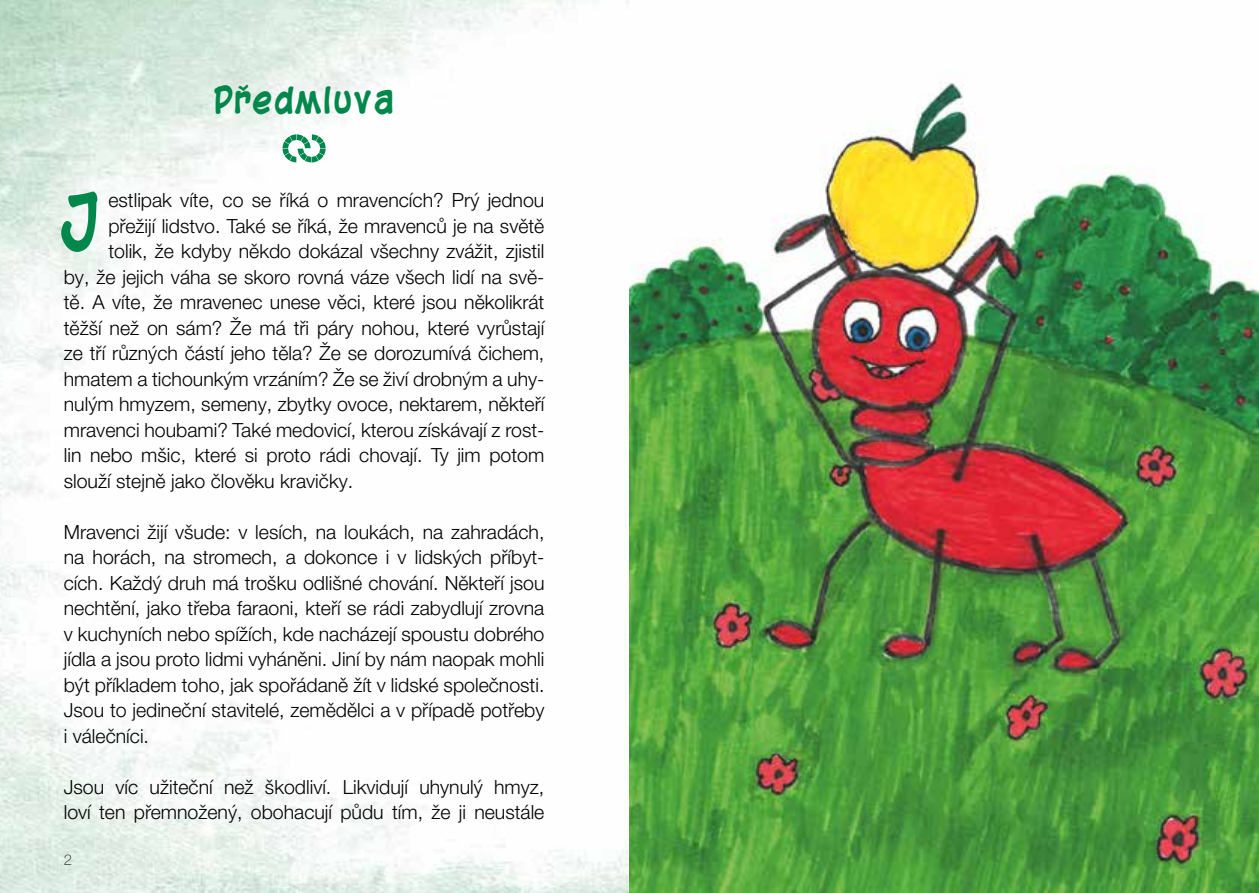
<style>
.page{position:relative;width:1259px;height:893px;background:#fff}
.page>*{position:absolute;margin:0;border:0;box-sizing:border-box;transform-origin:0 0}
.t1{font:700 74.1px "Blambot Casual";color:#00874b}
.t2{font:700 34.5px "Blambot Casual";letter-spacing:.02em;color:#00874b}
.t3{font:300 19.5px/25.5px "Helvetica Neue LT Pro";color:#000;text-align:justify}
.t4{font:300 15px "Helvetica Neue LT Pro";color:#575756}
</style>
<div class="page">
<img style="left:629px;top:69px;width:630px;height:824px">
<svg style="left:282px;top:134px;width:44px;height:28px"></svg>
<h2 class="t2" style="left:214px;top:79px;width:182px">Předmluva</h2>
<h1 class="t1" style="left:59px;top:178px;width:43px">J</h1>
<p class="t3" style="left:108px;top:187px;width:437px">estlipak víte, co se říká o mravencích? Prý jednou</p>
<p class="t3" style="left:108px;top:212px;width:437px">přežijí lidstvo. Také se říká, že mravenců je na světě</p>
<p class="t3" style="left:108px;top:238px;width:437px">tolik, že kdyby někdo dokázal všechny zvážit, zjistil</p>
<p class="t3" style="left:64px;top:263px;width:482px">by, že jejich váha se skoro rovná váze všech lidí na svě-</p>
<p class="t3" style="left:64px;top:289px;width:482px">tě. A víte, že mravenec unese věci, které jsou několikrát</p>
<p class="t3" style="left:64px;top:315px;width:482px">těžší než on sám? Že má tři páry nohou, které vyrůstají</p>
<p class="t3" style="left:64px;top:340px;width:482px">ze tří různých částí jeho těla? Že se dorozumívá čichem,</p>
<p class="t3" style="left:64px;top:366px;width:482px">hmatem a tichounkým vrzáním? Že se živí drobným a uhy-</p>
<p class="t3" style="left:64px;top:391px;width:482px">nulým hmyzem, semeny, zbytky ovoce, nektarem, někteří</p>
<p class="t3" style="left:64px;top:417px;width:482px">mravenci houbami? Také medovicí, kterou získávají z rost-</p>
<p class="t3" style="left:64px;top:442px;width:482px">lin nebo mšic, které si proto rádi chovají. Ty jim potom</p>
<p class="t3" style="left:64px;top:468px;width:291px">slouží stejně jako člověku kravičky.</p>
<p class="t3" style="left:64px;top:519px;width:482px">Mravenci žijí všude: v lesích, na loukách, na zahradách, na horách, na stromech, a dokonce i v lidských příbyt&shy;cích. Každý druh má trošku odlišné chování. Někteří jsou nechtění, jako třeba faraoni, kteří se rádi zabydlují zrovna v kuchyních nebo spížích, kde nacházejí spoustu dobrého jídla a jsou proto lidmi vyháněni. Jiní by nám naopak mohli být příkladem toho, jak spořádaně žít v lidské společnosti.<br>Jsou to jedineční stavitelé, zemědělci a v případě potřeby i válečníci.</p>
<p class="t3" style="left:64px;top:774px;width:482px">Jsou víc užiteční než škodliví. Likvidují uhynulý hmyz, loví ten přemnožený, obohacují půdu tím, že ji neustále</p>
<p class="t4" style="left:64px;top:851px;width:10px">2</p>
</div>
